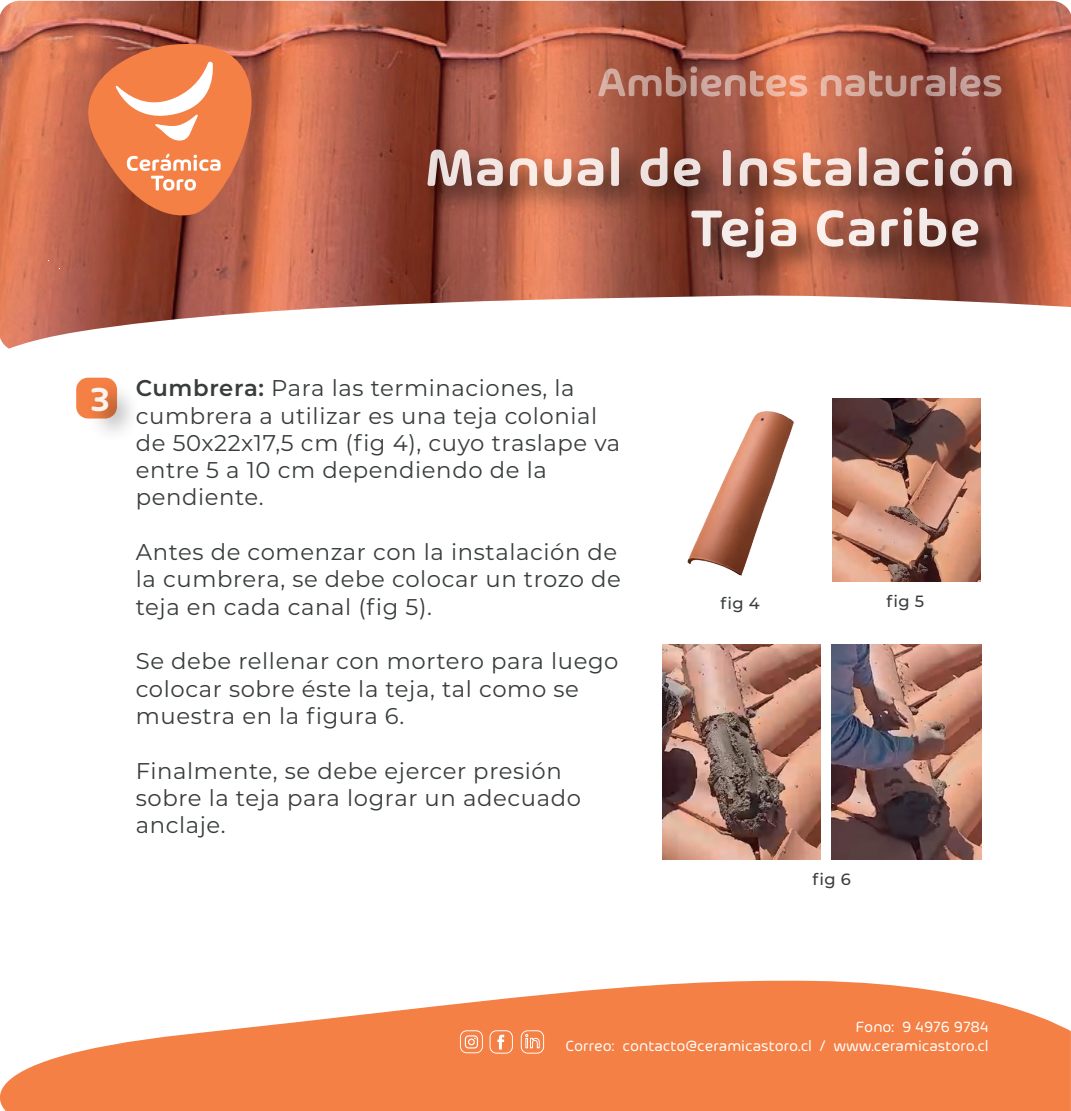
<style>
.page{position:relative;width:1071px;height:1111px;background:#fff}
.page>*{position:absolute;margin:0;border:0;box-sizing:border-box;transform-origin:0 0}
.t1{font:600 55.12px "Arlon";letter-spacing:.025em;color:#fff}
.t2{font:600 54.77px "Arlon";letter-spacing:.025em;color:#fff}
.t3{font:22.75px/27.3px "Montserrat";letter-spacing:.025em;color:#383d3b}
.t4{font:500 16.28px "Montserrat";color:#383d3b}
.t5{font:15.75px/18.9px "Arlon";color:#fff;text-align:right}
.s1{font-family:"Arlon";font-weight:600;font-size:35.35px;color:#fff}
.s2{font-weight:600}
</style>
<div class="page">
<img style="left:0;top:1px;width:1071px;height:292px">
<svg style="left:598px;top:66px;width:209px;height:30px;background:#ba7865"></svg>
<svg style="left:821px;top:71px;width:124px;height:25px;background:#b57969"></svg>
<div style="left:950px;top:67px;width:6px;height:29px;background:#c5a09b;border-radius:2px"></div>
<svg style="left:960px;top:74px;width:41px;height:22px"></svg>
<img style="left:412px;top:126px;width:643px;height:112px">
<img style="left:676px;top:187px;width:344px;height:106px">
<svg style="left:68px;top:30px;width:244px;height:191px;background:#d87953"></svg>
<svg style="left:0;top:293px;width:1071px;height:56px"></svg>
<svg style="left:0;top:980px;width:1071px;height:130px;fill:#f48045"></svg>
<svg style="left:490px;top:1030px;width:23px;height:23px"></svg>
<svg style="left:460px;top:1030px;width:23px;height:23px"></svg>
<svg style="left:521px;top:1030px;width:23px;height:23px"></svg>
<img style="left:76px;top:377px;width:55px;height:56px">
<img style="left:687px;top:411px;width:107px;height:165px">
<img style="left:833px;top:398px;width:148px;height:183px">
<img style="left:662px;top:644px;width:158px;height:215px">
<img style="left:832px;top:644px;width:150px;height:215px">
<h1 class="t1" style="left:426px;top:128px;width:590px">Manual de Instalación</h1>
<h2 class="t2" style="left:691px;top:188px;width:291px">Teja Caribe</h2>
<p class="t3" style="left:136px;top:373px;width:486px;text-indent:-45px"><span class="s1">3</span> <span class="s2">Cumbrera:</span> Para las terminaciones, la cumbrera a utilizar es una teja colonial de 50x22x17,5 cm (fig 4), cuyo traslape va entre 5 a 10 cm dependiendo de la pendiente.</p>
<p class="t3" style="left:136px;top:537px;width:487px">Antes de comenzar con la instalación de la cumbrera, se debe colocar un trozo de teja en cada canal (fig 5).</p>
<p class="t3" style="left:136px;top:646px;width:484px">Se debe rellenar con mortero para luego colocar sobre éste la teja, tal como se muestra en la figura 6.</p>
<p class="t3" style="left:136px;top:756px;width:447px">Finalmente, se debe ejercer presión sobre la teja para lograr un adecuado anclaje.</p>
<p class="t4" style="left:721px;top:591px;width:41px">fig 4</p>
<p class="t4" style="left:886px;top:589px;width:39px">fig 5</p>
<p class="t4" style="left:812px;top:867px;width:40px">fig 6</p>
<p class="t5" style="left:565px;top:1016px;width:425px">Fono: 9 4976 9784<br>Correo: contacto@ceramicastoro.cl / www.ceramicastoro.cl</p>
</div>
